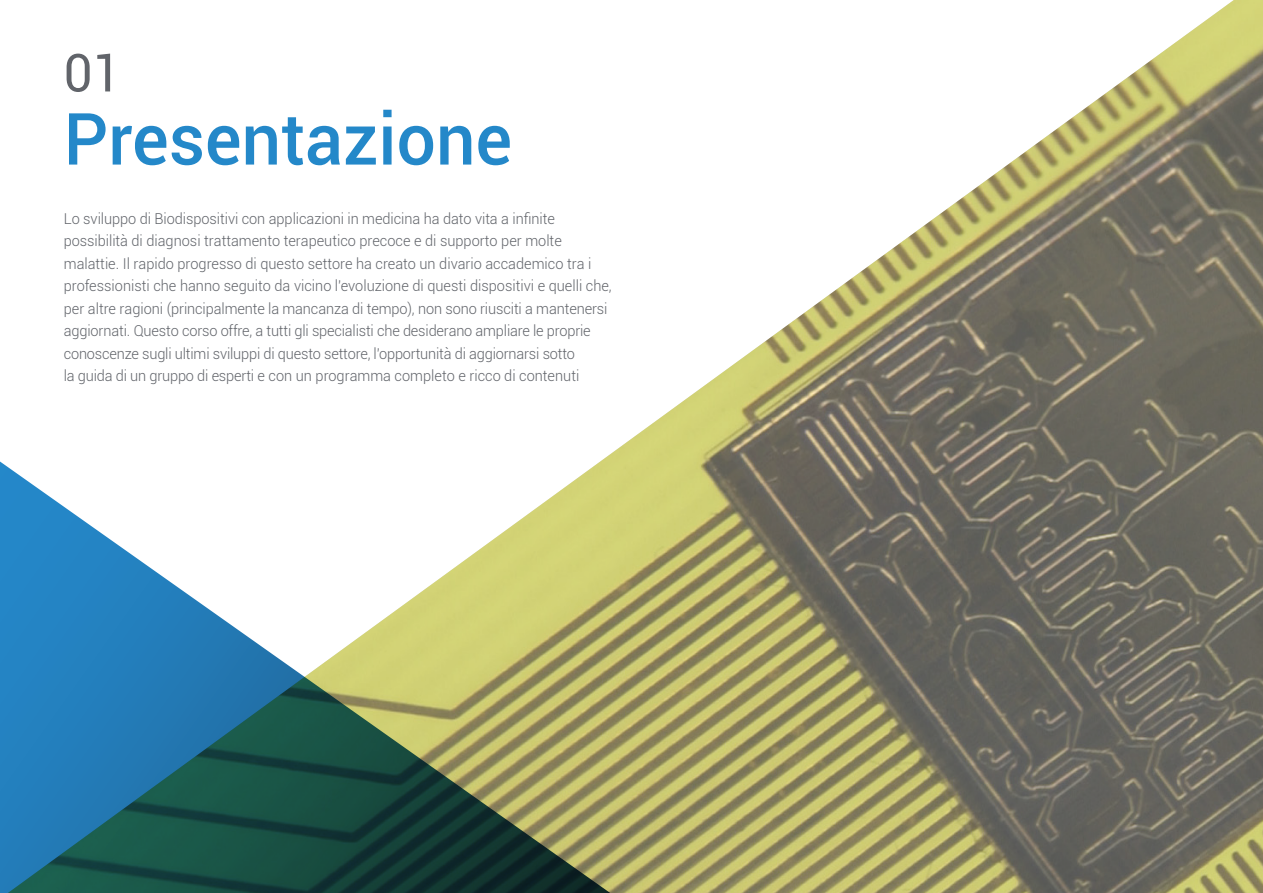
<style>
.page{position:relative;width:1263px;height:893px;background:#fff}
.page>*{position:absolute;margin:0;border:0;box-sizing:border-box;transform-origin:0 0}
.t1{font:500 72px "Roboto";color:#2488c9}
.t2{font:52.5px "Roboto";color:#61646a}
.t3{font:300 15px/22.5px "Roboto";letter-spacing:-.005em;color:#61646a}
</style>
<div class="page">
<img style="left:621px;top:0;width:642px;height:893px">
<svg style="left:0;top:446px;width:640px;height:447px"></svg>
<h2 class="t2" style="left:64px;top:36px;width:59px">01</h2>
<h1 class="t1" style="left:64px;top:88px;width:450px">Presentazione</h1>
<p class="t3" style="left:64px;top:207px;width:549px">Lo sviluppo di Biodispositivi con applicazioni in medicina ha dato vita a infinite possibilità di diagnosi trattamento terapeutico precoce e di supporto per molte malattie. Il rapido progresso di questo settore ha creato un divario accademico tra i professionisti che hanno seguito da vicino l'evoluzione di questi dispositivi e quelli che, per altre ragioni (principalmente la mancanza di tempo), non sono riusciti a mantenersi aggiornati. Questo corso offre, a tutti gli specialisti che desiderano ampliare le proprie conoscenze sugli ultimi sviluppi di questo settore, l'opportunità di aggiornarsi sotto<br>la guida di un gruppo di esperti e con un programma completo e ricco di contenuti</p>
</div>
